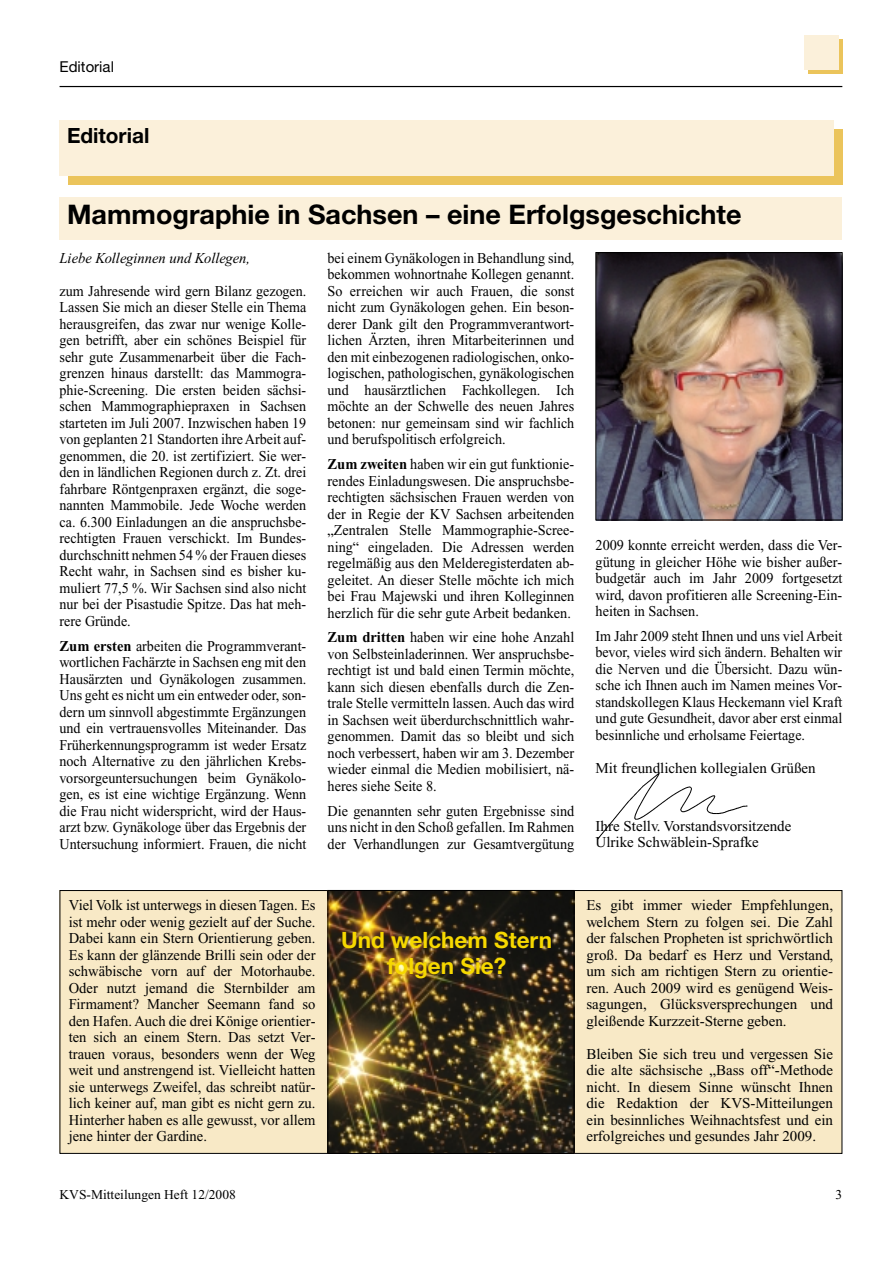
<style>
.page{position:relative;width:893px;height:1263px;background:#fff}
.page>*{position:absolute;margin:0;border:0;box-sizing:border-box;transform-origin:0 0}
.t1{font:700 27px "Helvetica Neue";color:#000}
.t2{font:700 22.5px/25.5px "Helvetica Neue";color:#f6d800;text-align:center}
.t3{font:700 21px "Helvetica Neue";color:#000}
.t4{font:15px/16.5px "Times New Roman";color:#000;text-align:justify;scale:.94 1}
.t5{font:15px/16.5px "Times New Roman";color:#000;text-align:justify}
.t6{font:15px/16.5px "Times New Roman";color:#000;text-align:justify;scale:.95 1}
.t7{font:italic 15px "Times New Roman";color:#000}
.t8{font:15px "Helvetica Neue";color:#000}
.t9{font:13.5px "Times New Roman";color:#000}
.s1{font-weight:700}
</style>
<div class="page">
<hr style="left:60px;top:86px;width:782px;height:1px;background:#000">
<svg style="left:808px;top:40px;width:34px;height:34px"></svg>
<div style="left:804px;top:36px;width:34px;height:34px;background:#fbf0da"></div>
<div style="left:68px;top:129px;width:774px;height:55px;background:#ebc45b"></div>
<div style="left:60px;top:121px;width:773px;height:55px;background:#fbf0da"></div>
<img style="left:597px;top:254px;width:243px;height:264px">
<div style="left:595px;top:252px;width:247px;height:268px;border:1px solid #000"></div>
<div style="left:60px;top:197px;width:782px;height:43px;background:#fbf0da"></div>
<img style="left:598px;top:773px;width:150px;height:67px">
<div style="left:60px;top:891px;width:782px;height:262px;background:#f8e9c6"></div>
<img style="left:329px;top:892px;width:243px;height:260px">
<div style="left:327px;top:890px;width:247px;height:264px;border:1px solid #000"></div>
<p class="t8" style="left:60px;top:61px;width:56px">Editorial</p>
<h3 class="t3" style="left:67px;top:128px;width:84px">Editorial</h3>
<h1 class="t1" style="left:67px;top:205px;width:676px">Mammographie in Sachsen – eine Erfolgsgeschichte</h1>
<p class="t7" style="left:60px;top:252px;width:192px">Liebe Kolleginnen und Kollegen,</p>
<p class="t4" style="left:60px;top:284px;width:264px">zum Jahresende wird gern Bilanz gezogen.<br>Lassen Sie mich an dieser Stelle ein Thema herausgreifen, das zwar nur wenige Kolle&shy;gen betrifft, aber ein schönes Beispiel für sehr gute Zusammenarbeit über die Fach&shy;grenzen hinaus darstellt: das Mammogra&shy;phie-Screening. Die ersten beiden sächsi&shy;schen Mammographiepraxen in Sachsen starteten im Juli 2007. Inzwischen haben 19 von geplanten 21 Standorten ihre Arbeit auf&shy;genommen, die 20. ist zertifiziert. Sie wer&shy;den in ländlichen Regionen durch z. Zt. drei fahrbare Röntgenpraxen ergänzt, die soge&shy;nannten Mammobile. Jede Woche werden ca. 6.300 Einladungen an die anspruchsbe&shy;rechtigten Frauen verschickt. Im Bundes&shy;durchschnitt nehmen 54 % der Frauen dieses Recht wahr, in Sachsen sind es bisher ku&shy;muliert 77,5 %. Wir Sachsen sind also nicht nur bei der Pisastudie Spitze. Das hat meh&shy;rere Gründe.</p>
<p class="t4" style="left:60px;top:639px;width:264px"><span class="s1">Zum ersten</span> arbeiten die Programmverant&shy;wortlichen Fachärzte in Sachsen eng mit den Hausärzten und Gynäkologen zusammen.<br>Uns geht es nicht um ein entweder oder, son&shy;dern um sinnvoll abgestimmte Ergänzungen und ein vertrauensvolles Miteinander. Das Früherkennungsprogramm ist weder Ersatz noch Alternative zu den jährlichen Krebs&shy;vorsorgeuntersuchungen beim Gynäkolo&shy;gen, es ist eine wichtige Ergänzung. Wenn die Frau nicht widerspricht, wird der Haus&shy;arzt bzw. Gynäkologe über das Ergebnis der Untersuchung informiert. Frauen, die nicht</p>
<p class="t4" style="left:327px;top:251px;width:264px">bei einem Gynäkologen in Behandlung sind, bekommen wohnortnahe Kollegen genannt.<br>So erreichen wir auch Frauen, die sonst nicht zum Gynäkologen gehen. Ein beson&shy;derer Dank gilt den Programmverantwort&shy;lichen Ärzten, ihren Mitarbeiterinnen und den mit einbezogenen radiologischen, onko&shy;logischen, pathologischen, gynäkologischen und hausärztlichen Fachkollegen. Ich möchte an der Schwelle des neuen Jahres betonen: nur gemeinsam sind wir fachlich und berufspolitisch erfolgreich.</p>
<p class="t6" style="left:327px;top:457px;width:261px"><span class="s1">Zum zweiten</span> haben wir ein gut funktionie&shy;rendes Einladungswesen. Die anspruchsbe&shy;rechtigten sächsischen Frauen werden von der in Regie der KV Sachsen arbeitenden „Zentralen Stelle Mammographie-Scree&shy;ning“ eingeladen. Die Adressen werden regelmäßig aus den Melderegisterdaten ab&shy;geleitet. An dieser Stelle möchte ich mich bei Frau Majewski und ihren Kolleginnen herzlich für die sehr gute Arbeit bedanken.</p>
<p class="t6" style="left:327px;top:630px;width:261px"><span class="s1">Zum dritten</span> haben wir eine hohe Anzahl von Selbsteinladerinnen. Wer anspruchsbe&shy;rechtigt ist und bald einen Termin möchte, kann sich diesen ebenfalls durch die Zen&shy;trale Stelle vermitteln lassen. Auch das wird in Sachsen weit überdurchschnittlich wahr&shy;genommen. Damit das so bleibt und sich noch verbessert, haben wir am 3. Dezember wieder einmal die Medien mobilisiert, nä&shy;heres siehe Seite 8.</p>
<p class="t6" style="left:327px;top:804px;width:261px">Die genannten sehr guten Ergebnisse sind uns nicht in den Schoß gefallen. Im Rahmen der Verhandlungen zur Gesamtvergütung</p>
<p class="t6" style="left:595px;top:538px;width:261px">2009 konnte erreicht werden, dass die Ver&shy;gütung in gleicher Höhe wie bisher außer&shy;budgetär auch im Jahr 2009 fortgesetzt wird, davon profitieren alle Screening-Ein&shy;heiten in Sachsen.</p>
<p class="t4" style="left:595px;top:629px;width:264px">Im Jahr 2009 steht Ihnen und uns viel Arbeit bevor, vieles wird sich ändern. Behalten wir die Nerven und die Übersicht. Dazu wün&shy;sche ich Ihnen auch im Namen meines Vor&shy;standskollegen Klaus Heckemann viel Kraft und gute Gesundheit, davor aber erst einmal besinnliche und erholsame Feiertage.</p>
<p class="t5" style="left:595px;top:761px;width:221px">Mit freundlichen kollegialen Grüßen</p>
<p class="t5" style="left:595px;top:819px;width:197px">Ihre Stellv. Vorstandsvorsitzende<br>Ulrike Schwäblein-Sprafke</p>
<p class="t5" style="left:69px;top:898px;width:248px">Viel Volk ist unterwegs in diesen Tagen. Es ist mehr oder wenig gezielt auf der Suche.<br>Dabei kann ein Stern Orientierung geben.<br>Es kann der glänzende Brilli sein oder der schwäbische vorn auf der Motorhaube.<br>Oder nutzt jemand die Sternbilder am Firmament? Mancher Seemann fand so den Hafen. Auch die drei Könige orientier&shy;ten sich an einem Stern. Das setzt Ver&shy;trauen voraus, besonders wenn der Weg weit und anstrengend ist. Vielleicht hatten sie unterwegs Zweifel, das schreibt natür&shy;lich keiner auf, man gibt es nicht gern zu.<br>Hinterher haben es alle gewusst, vor allem jene hinter der Gardine.</p>
<p class="t5" style="left:586px;top:898px;width:248px">Es gibt immer wieder Empfehlungen, welchem Stern zu folgen sei. Die Zahl der falschen Propheten ist sprichwörtlich groß. Da bedarf es Herz und Verstand, um sich am richtigen Stern zu orientie&shy;ren. Auch 2009 wird es genügend Weis&shy;sagungen, Glücksversprechungen und gleißende Kurzzeit-Sterne geben.</p>
<h2 class="t2" style="left:341px;top:930px;width:212px">Und welchem Stern folgen Sie?</h2>
<p class="t5" style="left:586px;top:1047px;width:248px">Bleiben Sie sich treu und vergessen Sie die alte sächsische „Bass off“-Methode nicht. In diesem Sinne wünscht Ihnen die Redaktion der KVS-Mitteilungen ein besinnliches Weihnachtsfest und ein erfolgreiches und gesundes Jahr 2009.</p>
<p class="t9" style="left:60px;top:1189px;width:178px">KVS-Mitteilungen Heft 12/2008</p>
<p class="t9" style="left:835px;top:1189px;width:8px">3</p>
</div>
